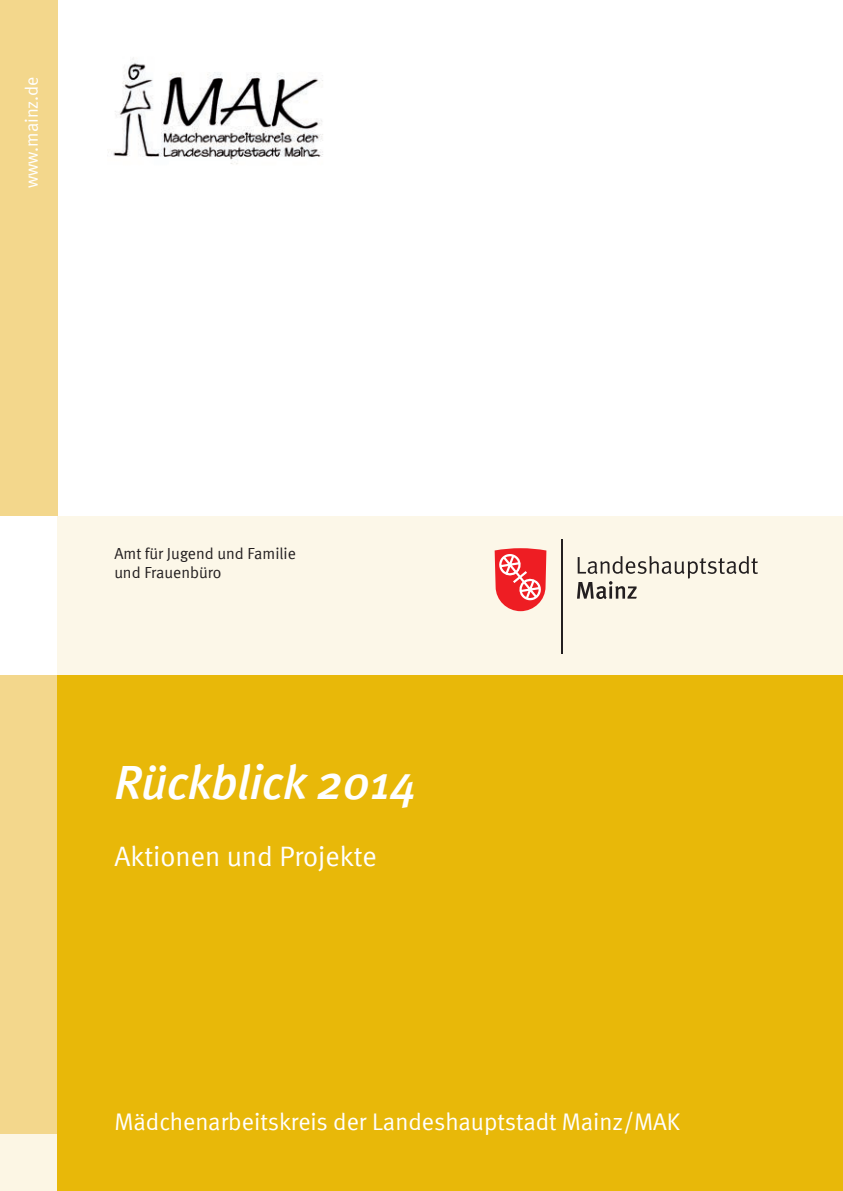
<style>
.page{position:relative;width:843px;height:1191px;background:#fff}
.page>*{position:absolute;margin:0;border:0;box-sizing:border-box;transform-origin:0 0}
.t1{font:italic 500 48px "Meta";letter-spacing:-.01em;color:#fff}
.t2{font:28px "Meta Normal";color:#fff}
.t3{font:24px "Meta Normal";color:#fff}
.t4{font:18px "Meta Normal";color:#fff}
.t5{font:16px/19.2px "Meta Normal";color:#231f20}
</style>
<div class="page">
<div style="left:0;top:0;width:58px;height:1191px;background:#f3d78c"></div>
<div style="left:0;top:516px;width:58px;height:159px;background:#fff"></div>
<div style="left:0;top:1134px;width:93px;height:57px;background:#fcf6e4"></div>
<div style="left:58px;top:675px;width:785px;height:516px;background:#e8b809"></div>
<div style="left:58px;top:516px;width:785px;height:159px;background:#fcf7e8"></div>
<svg style="left:577px;top:556px;width:181px;height:43px"></svg>
<hr style="left:561px;top:539px;width:1px;height:114px;background:#231f20">
<svg style="left:495px;top:548px;width:51px;height:63px;background:#f2595c"></svg>
<img style="left:108px;top:57px;width:215px;height:107px">
<p class="t4" style="left:21px;top:188px;width:113px;rotate:-90deg">www.mainz.de</p>
<p class="t5" style="left:114px;top:544px;width:183px">Amt für Jugend und Familie und Frauenbüro</p>
<h1 class="t1" style="left:114px;top:754px;width:304px">Rückblick 2014</h1>
<p class="t2" style="left:114px;top:840px;width:264px">Aktionen und Projekte</p>
<p class="t3" style="left:114px;top:1108px;width:567px">Mädchenarbeitskreis der Landeshauptstadt Mainz/MAK</p>
</div>
